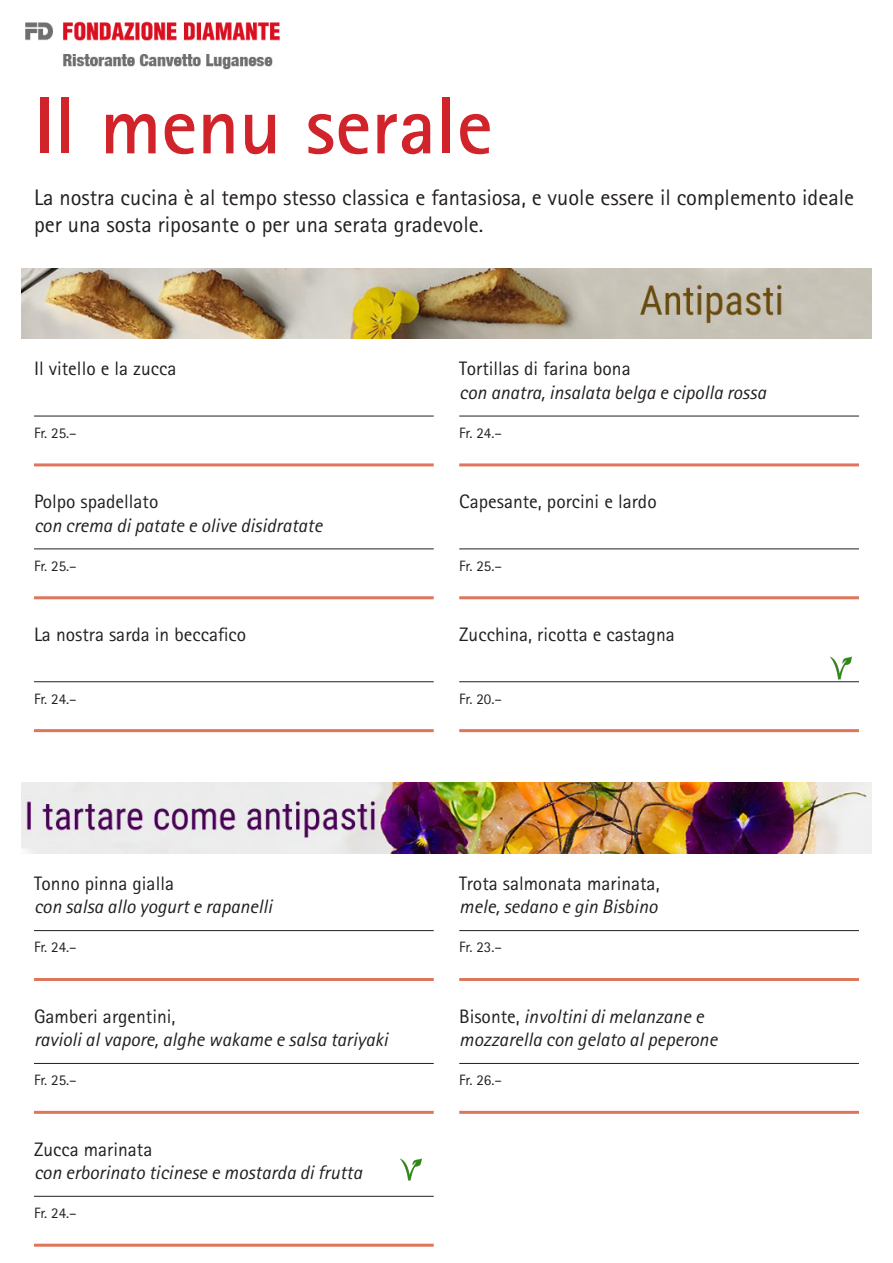
<style>
.page{position:relative;width:893px;height:1263px;background:#fff}
.page>*{position:absolute;margin:0;border:0;box-sizing:border-box;transform-origin:0 0}
.t1{font:700 81px "Rotis Sans Serif";color:#d1232a}
.t2{font:22.5px/27px "Rotis Sans Serif";color:#231f20}
.t3{font:italic 19.5px/23.4px "Rotis Sans Serif";color:#231f20}
.t4{font:19.5px "Rotis Sans Serif";color:#231f20}
.t5{font:15px "Rotis Sans Serif";color:#231f20}
.s1{font-style:normal}
</style>
<div class="page">
<img style="left:25px;top:21px;width:255px;height:49px">
<img style="left:21px;top:268px;width:851px;height:71px">
<hr style="left:34px;top:416px;width:400px;height:1px;background:#231f20">
<hr style="left:34px;top:463px;width:400px;height:3px;background:#df765c">
<hr style="left:34px;top:548px;width:400px;height:1px;background:#231f20">
<hr style="left:34px;top:596px;width:400px;height:3px;background:#df765c">
<hr style="left:34px;top:681px;width:400px;height:1px;background:#231f20">
<hr style="left:34px;top:729px;width:400px;height:3px;background:#df765c">
<hr style="left:459px;top:416px;width:400px;height:1px;background:#231f20">
<hr style="left:459px;top:463px;width:400px;height:3px;background:#df765c">
<hr style="left:459px;top:548px;width:400px;height:1px;background:#231f20">
<hr style="left:459px;top:596px;width:400px;height:3px;background:#df765c">
<hr style="left:459px;top:681px;width:400px;height:1px;background:#231f20">
<hr style="left:459px;top:729px;width:400px;height:3px;background:#df765c">
<img style="left:21px;top:783px;width:851px;height:70px">
<hr style="left:34px;top:930px;width:400px;height:1px;background:#231f20">
<hr style="left:34px;top:978px;width:400px;height:3px;background:#df765c">
<hr style="left:34px;top:1063px;width:400px;height:1px;background:#231f20">
<hr style="left:34px;top:1111px;width:400px;height:3px;background:#df765c">
<hr style="left:34px;top:1196px;width:400px;height:1px;background:#231f20">
<hr style="left:34px;top:1244px;width:400px;height:3px;background:#df765c">
<hr style="left:459px;top:930px;width:400px;height:1px;background:#231f20">
<hr style="left:459px;top:978px;width:400px;height:3px;background:#df765c">
<hr style="left:459px;top:1063px;width:400px;height:1px;background:#231f20">
<hr style="left:459px;top:1111px;width:400px;height:3px;background:#df765c">
<img style="left:830px;top:656px;width:22px;height:24px">
<img style="left:400px;top:1158px;width:22px;height:23px">
<h1 class="t1" style="left:34px;top:75px;width:460px">Il menu serale</h1>
<p class="t2" style="left:34px;top:184px;width:822px">La nostra cucina è al tempo stesso classica e fantasiosa, e vuole essere il complemento ideale per una sosta riposante o per una serata gradevole.</p>
<p class="t4" style="left:34px;top:357px;width:144px">Il vitello e la zucca</p>
<p class="t5" style="left:34px;top:424px;width:44px">Fr. 25.–</p>
<p class="t4" style="left:34px;top:490px;width:126px">Polpo spadellato</p>
<p class="t3" style="left:34px;top:513px;width:290px">con crema di patate e olive disidratate</p>
<p class="t5" style="left:34px;top:557px;width:44px">Fr. 25.–</p>
<p class="t4" style="left:34px;top:623px;width:214px">La nostra sarda in beccafico</p>
<p class="t5" style="left:34px;top:690px;width:44px">Fr. 24.–</p>
<p class="t4" style="left:34px;top:872px;width:142px">Tonno pinna gialla</p>
<p class="t3" style="left:34px;top:895px;width:240px">con salsa allo yogurt e rapanelli</p>
<p class="t5" style="left:34px;top:938px;width:44px">Fr. 24.–</p>
<p class="t4" style="left:34px;top:1004px;width:143px">Gamberi argentini,</p>
<p class="t3" style="left:34px;top:1028px;width:355px">ravioli al vapore, alghe wakame e salsa tariyaki</p>
<p class="t5" style="left:34px;top:1071px;width:44px">Fr. 25.–</p>
<p class="t4" style="left:34px;top:1137px;width:120px">Zucca marinata</p>
<p class="t3" style="left:34px;top:1161px;width:330px">con erborinato ticinese e mostarda di frutta</p>
<p class="t5" style="left:34px;top:1204px;width:44px">Fr. 24.–</p>
<p class="t4" style="left:459px;top:357px;width:173px">Tortillas di farina bona</p>
<p class="t3" style="left:459px;top:381px;width:308px">con anatra, insalata belga e cipolla rossa</p>
<p class="t5" style="left:459px;top:424px;width:44px">Fr. 24.–</p>
<p class="t4" style="left:459px;top:490px;width:199px">Capesante, porcini e lardo</p>
<p class="t5" style="left:459px;top:557px;width:44px">Fr. 25.–</p>
<p class="t4" style="left:459px;top:623px;width:217px">Zucchina, ricotta e castagna</p>
<p class="t5" style="left:459px;top:690px;width:44px">Fr. 20.–</p>
<p class="t4" style="left:459px;top:872px;width:202px">Trota salmonata marinata,</p>
<p class="t3" style="left:459px;top:895px;width:200px">mele, sedano e gin Bisbino</p>
<p class="t5" style="left:459px;top:938px;width:44px">Fr. 23.–</p>
<p class="t3" style="left:459px;top:1004px;width:260px"><span class="s1">Bisonte,</span> involtini di melanzane e mozzarella con gelato al peperone</p>
<p class="t5" style="left:459px;top:1071px;width:44px">Fr. 26.–</p>
</div>
